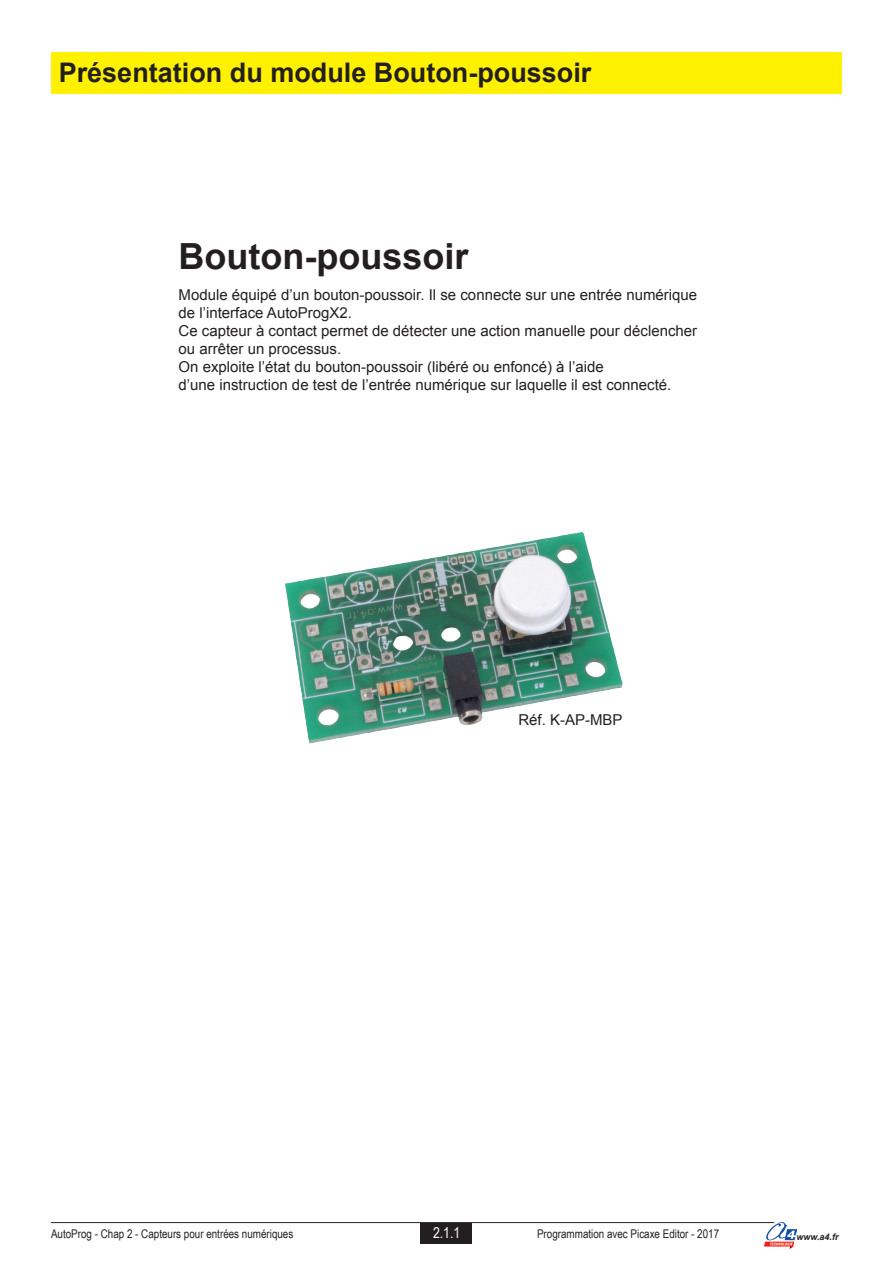
<style>
.page{position:relative;width:893px;height:1263px;background:#fff}
.page>*{position:absolute;margin:0;border:0;box-sizing:border-box;transform-origin:0 0}
.t1{font:700 36px "Arial";color:#231f20}
.Tetières{font:700 27px "Arial";color:#231f20}
.t2{font:15px/18px "Arial";color:#231f20}
.t3{font:15px "Arial Narrow";color:#fff}
.t4{font:12px "Arial Narrow";color:#231f20}
.t5{font:italic 700 9px "Arial";color:#231f20}
</style>
<div class="page">
<div style="left:51px;top:52px;width:791px;height:41px;background:#fff101"></div>
<img style="left:764px;top:1222px;width:32px;height:27px">
<hr style="left:51px;top:1222px;width:723px;height:1px;background:#231f20">
<div style="left:421px;top:1223px;width:51px;height:20px;background:#231f20"></div>
<img style="left:285px;top:532px;width:338px;height:211px">
<p class="Tetières" style="left:59px;top:55px;width:534px">Présentation du module Bouton-poussoir</p>
<p class="t1" style="left:179px;top:232px;width:291px">Bouton-poussoir</p>
<p class="t2" style="left:179px;top:286px;width:520px">Module équipé d’un bouton-poussoir. Il se connecte sur une entrée numérique de l’interface AutoProgX2.</p>
<p class="t2" style="left:179px;top:322px;width:520px">Ce capteur à contact permet de détecter une action manuelle pour déclencher ou arrêter un processus.</p>
<p class="t2" style="left:179px;top:358px;width:427px">On exploite l’état du bouton-poussoir (libéré ou enfoncé) à l’aide</p>
<p class="t2" style="left:179px;top:376px;width:494px">d’une instruction de test de l’entrée numérique sur laquelle il est connecté.</p>
<p class="t2" style="left:518px;top:711px;width:106px">Réf. K-AP-MBP</p>
<p class="t3" style="left:433px;top:1222px;width:29px">2.1.1</p>
<p class="t4" style="left:537px;top:1225px;width:184px">Programmation avec Picaxe Editor - 2017</p>
<p class="t4" style="left:51px;top:1225px;width:244px">AutoProg - Chap 2 - Capteurs pour entrées numériques</p>
<p class="t5" style="left:796px;top:1231px;width:44px">www.a4.fr</p>
</div>
